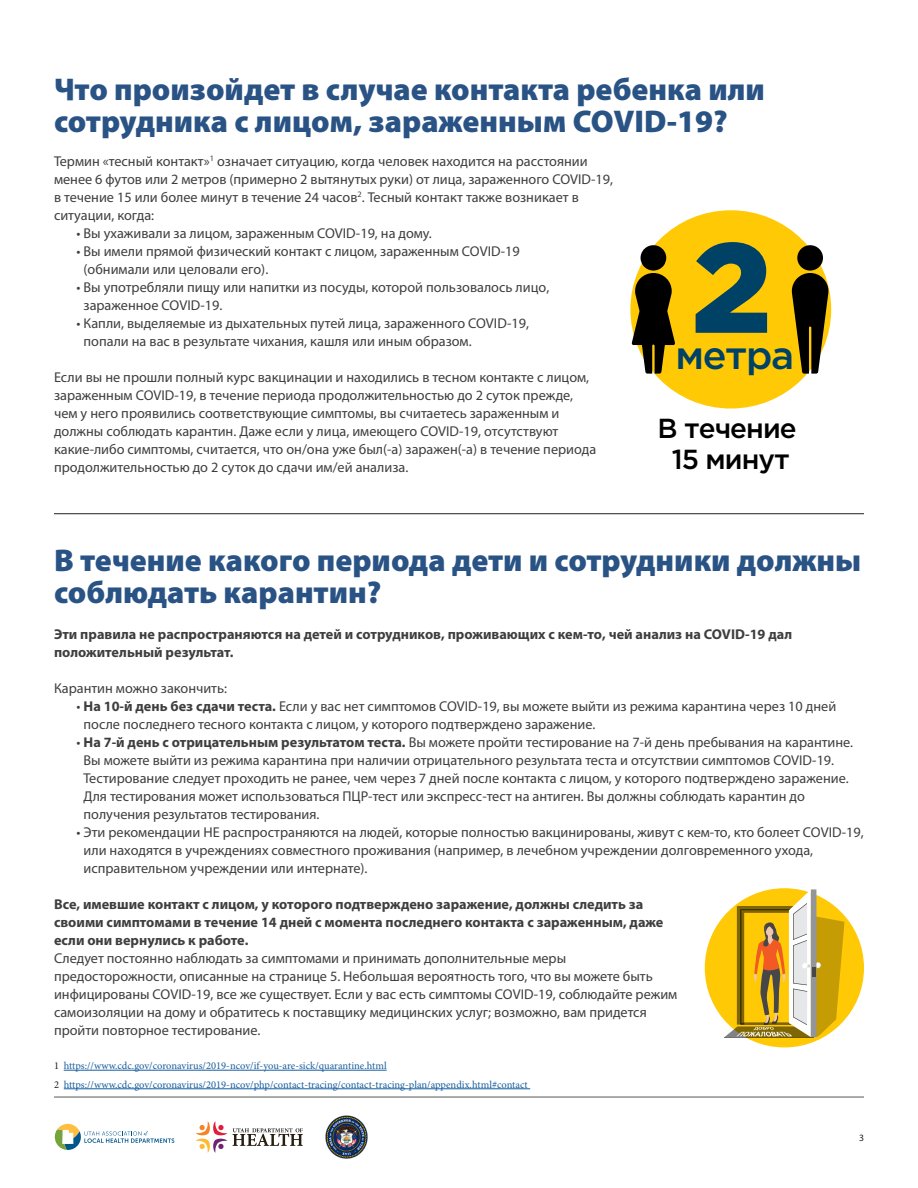
<style>
.page{position:relative;width:918px;height:1188px;background:#fff}
.page>*{position:absolute;margin:0;border:0;box-sizing:border-box;transform-origin:0 0}
.t1{font:900 127.5px "Gotham";color:#004166}
.t2{font:500 38.85px "Gotham";letter-spacing:-.035em;color:#004166}
.t3{font:900 31.5px/31.5px "Myriad Pro";color:#2a5385}
.t4{font:500 27.45px/30.6px "Gotham";letter-spacing:-.035em;color:#000;text-align:center}
.t5{font:14.25px/18px "Myriad Pro";color:#3e3e3f}
.t6{font:700 14.25px/18px "Myriad Pro";color:#3e3e3f}
.t7{font:13.5px "Myriad Arabic";color:#231f20}
.t8{font:10.5px "Minion Pro";color:#175d9e}
.s1{font-weight:700}
.s2{color:#231f20}
</style>
<div class="page">
<img style="left:325px;top:1115px;width:43px;height:44px">
<svg style="left:54px;top:1124px;width:120px;height:26px"></svg>
<svg style="left:196px;top:1121px;width:107px;height:32px"></svg>
<hr style="left:54px;top:1097px;width:810px;height:1px;background:#57585a">
<hr style="left:64px;top:1070px;width:323px;height:1px;background:#175d9e">
<hr style="left:64px;top:1089px;width:466px;height:1px;background:#175d9e">
<div style="left:630px;top:210px;width:201px;height:199px;background:#ffc906;border-radius:50%"></div>
<svg style="left:632px;top:245px;width:43px;height:129px"></svg>
<div style="left:797px;top:245px;width:26px;height:26px;background:#000;border-radius:50%"></div>
<svg style="left:792px;top:273px;width:36px;height:101px"></svg>
<hr style="left:54px;top:513px;width:810px;height:1px;background:#231f20">
<div style="left:705px;top:888px;width:159px;height:159px;background:#ffc906;border-radius:50%"></div>
<hr style="left:724px;top:1037px;width:90px;height:1px;background:#808285">
<svg style="left:724px;top:889px;width:120px;height:148px"></svg>
<p class="t3" style="left:54px;top:74px;width:713px">Что произойдет в случае контакта ребенка или сотрудника с лицом, зараженным COVID-19?</p>
<p class="t5" style="left:54px;top:152px;width:561px">Термин «тесный контакт»<sup>1</sup> означает ситуацию, когда человек находится на расстоянии менее 6 футов или 2 метров (примерно 2 вытянутых руки) от лица, зараженного COVID-19, в течение 15 или более минут в течение 24 часов<sup>2</sup>. Тесный контакт также возникает в ситуации, когда:</p>
<p class="t5" style="left:77px;top:224px;width:357px">• Вы ухаживали за лицом, зараженным COVID-19, на дому.</p>
<p class="t5" style="left:84px;top:242px;width:438px;text-indent:-7px">• Вы имели прямой физический контакт с лицом, зараженным COVID-19 (обнимали или целовали его).</p>
<p class="t5" style="left:84px;top:278px;width:467px;text-indent:-7px">• Вы употребляли пищу или напитки из посуды, которой пользовалось лицо, зараженное COVID-19.</p>
<p class="t5" style="left:84px;top:314px;width:447px;text-indent:-7px">• Капли, выделяемые из дыхательных путей лица, зараженного COVID-19, попали на вас в результате чихания, кашля или иным образом.</p>
<p class="t5" style="left:54px;top:368px;width:544px">Если вы не прошли полный курс вакцинации и находились в тесном контакте с лицом, зараженным COVID-19, в течение периода продолжительностью до 2 суток прежде, чем у него проявились соответствующие симптомы, вы считаетесь зараженным и должны соблюдать карантин. Даже если у лица, имеющего COVID-19, отсутствуют какие-либо симптомы, считается, что он/она уже был(-а) заражен(-а) в течение периода продолжительностью до 2 суток до сдачи им/ей анализа.</p>
<p class="t1" style="left:691px;top:214px;width:82px">2</p>
<p class="t2" style="left:675px;top:330px;width:120px">метра</p>
<p class="t4" style="left:658px;top:413px;width:141px">В течение<br>15 минут</p>
<p class="t3" style="left:54px;top:545px;width:809px">В течение какого периода дети и сотрудники должны соблюдать карантин?</p>
<p class="t6" style="left:54px;top:624px;width:740px">Эти правила не распространяются на детей и сотрудников, проживающих с кем-то, чей анализ на COVID-19 дал положительный результат.</p>
<p class="t5" style="left:54px;top:679px;width:175px">Карантин можно закончить:</p>
<p class="t5" style="left:84px;top:697px;width:754px;text-indent:-7px">• <span class="s1">На 10-й день без сдачи теста.</span> Если у вас нет симптомов COVID-19, вы можете выйти из режима карантина через 10 дней после последнего тесного контакта с лицом, у которого подтверждено заражение.</p>
<p class="t5" style="left:84px;top:733px;width:771px;text-indent:-7px">• <span class="s1">На 7-й день с отрицательным результатом теста.</span> Вы можете пройти тестирование на 7-й день пребывания на карантине.<br>Вы можете выйти из режима карантина при наличии отрицательного результата теста и отсутствии симптомов COVID-19.<br>Тестирование следует проходить не ранее, чем через 7 дней после контакта с лицом, у которого подтверждено заражение.<br>Для тестирования может использоваться ПЦР-тест или экспресс-тест на антиген. Вы должны соблюдать карантин до получения результатов тестирования.</p>
<p class="t5" style="left:84px;top:823px;width:782px;text-indent:-7px">• Эти рекомендации НЕ распространяются на людей, которые полностью вакцинированы, живут с кем-то, кто болеет COVID-19, или находятся в учреждениях совместного проживания (например, в лечебном учреждении долговременного ухода, исправительном учреждении или интернате).</p>
<p class="t6" style="left:54px;top:894px;width:611px">Все, имевшие контакт с лицом, у которого подтверждено заражение, должны следить за своими симптомами в течение 14 дней с момента последнего контакта с зараженным, даже если они вернулись к работе.</p>
<p class="t5" style="left:54px;top:949px;width:625px">Следует постоянно наблюдать за симптомами и принимать дополнительные меры предосторожности, описанные на странице 5. Небольшая вероятность того, что вы можете быть инфицированы COVID-19, все же существует. Если у вас есть симптомы COVID-19, соблюдайте режим самоизоляции на дому и обратитесь к поставщику медицинских услуг; возможно, вам придется пройти повторное тестирование.</p>
<p class="t8" style="left:54px;top:1060px;width:334px"><span class="s2">1</span> https://www.cdc.gov/coronavirus/2019-ncov/if-you-are-sick/quarantine.html</p>
<p class="t8" style="left:54px;top:1078px;width:475px"><span class="s2">2</span> https://www.cdc.gov/coronavirus/2019-ncov/php/contact-tracing/contact-tracing-plan/appendix.html#contact</p>
<p class="t7" style="left:859px;top:1129px;width:6px">3</p>
</div>
